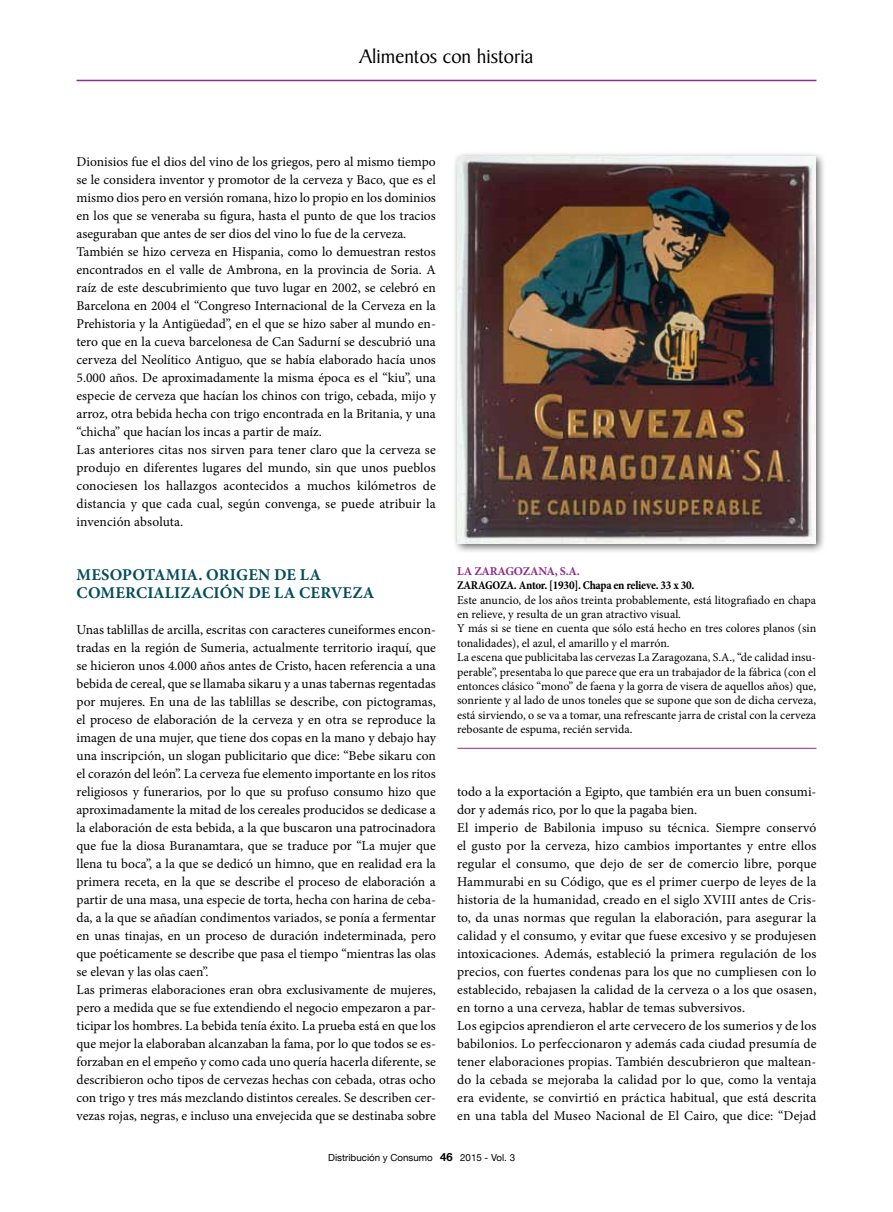
<style>
.page{position:relative;width:893px;height:1212px;background:#fff}
.page>*{position:absolute;margin:0;border:0;box-sizing:border-box;transform-origin:0 0}
.t1{font:21px "Baker Signet BT";color:#000}
.t2{font:700 16.5px/18px "Minion Pro";letter-spacing:.05em;color:#044d5b}
.t3{font:13.5px/18px "Minion Pro";color:#000}
.t4{font:12px/14.4px "Minion Pro";color:#000}
.t5{font:700 condensed 12px "Minion Pro";letter-spacing:-.02em;color:#000}
.t6{font:700 12px "Minion Pro";letter-spacing:-.02em;color:#912a8c}
.t7{font:9.75px "Helvetica Neue";color:#000}
.s1{font-weight:700;font-size:11.25px}
</style>
<div class="page">
<div style="left:452px;top:151px;width:375px;height:404px;background:#000;opacity:.63"></div>
<img style="left:457px;top:156px;width:358px;height:387px">
<hr style="left:457px;top:748px;width:359px;height:1px;background:#912a8c">
<hr style="left:77px;top:80px;width:739px;height:1px;background:#912a8c">
<h1 class="t1" style="left:359px;top:44px;width:175px">Alimentos con historia</h1>
<p class="t3" style="left:77px;top:153px;width:361px">Dionisios fue el dios del vino de los griegos, pero al mismo tiempo se le considera inventor y promotor de la cerveza y Baco, que es el mismo dios pero en versión romana, hizo lo propio en los dominios en los que se veneraba su figura, hasta el punto de que los tracios aseguraban que antes de ser dios del vino lo fue de la cerveza.<br>También se hizo cerveza en Hispania, como lo demuestran restos encontrados en el valle de Ambrona, en la provincia de Soria. A raíz de este descubrimiento que tuvo lugar en 2002, se celebró en Barcelona en 2004 el “Congreso Internacional de la Cerveza en la Prehistoria y la Antigüedad”, en el que se hizo saber al mundo en&shy;tero que en la cueva barcelonesa de Can Sadurní se descubrió una cerveza del Neolítico Antiguo, que se había elaborado hacía unos 5.000 años. De aproximadamente la misma época es el “kiu”, una especie de cerveza que hacían los chinos con trigo, cebada, mijo y arroz, otra bebida hecha con trigo encontrada en la Britania, y una “chicha” que hacían los incas a partir de maíz.<br>Las anteriores citas nos sirven para tener claro que la cerveza se produjo en diferentes lugares del mundo, sin que unos pueblos conociesen los hallazgos acontecidos a muchos kilómetros de distancia y que cada cual, según convenga, se puede atribuir la invención absoluta.</p>
<p class="t2" style="left:77px;top:566px;width:80px">MESOPOTAMIA</p>
<p class="t2" style="left:77px;top:566px;width:298px;text-indent:122px">. ORIGEN DE LA<br>COMERCIALIZACIÓN DE LA CERVEZA</p>
<p class="t3" style="left:77px;top:621px;width:361px">Unas tablillas de arcilla, escritas con caracteres cuneiformes encon&shy;tradas en la región de Sumeria, actualmente territorio iraquí, que se hicieron unos 4.000 años antes de Cristo, hacen referencia a una bebida de cereal, que se llamaba sikaru y a unas tabernas regentadas por mujeres. En una de las tablillas se describe, con pictogramas, el proceso de elaboración de la cerveza y en otra se reproduce la imagen de una mujer, que tiene dos copas en la mano y debajo hay una inscripción, un slogan publicitario que dice: “Bebe sikaru con el corazón del león”. La cerveza fue elemento importante en los ritos religiosos y funerarios, por lo que su profuso consumo hizo que aproximadamente la mitad de los cereales producidos se dedicase a la elaboración de esta bebida, a la que buscaron una patrocinadora que fue la diosa Buranamtara, que se traduce por “La mujer que llena tu boca”, a la que se dedicó un himno, que en realidad era la primera receta, en la que se describe el proceso de elaboración a partir de una masa, una especie de torta, hecha con harina de ceba&shy;da, a la que se añadían condimentos variados, se ponía a fermentar en unas tinajas, en un proceso de duración indeterminada, pero que poéticamente se describe que pasa el tiempo “mientras las olas se elevan y las olas caen”.<br>Las primeras elaboraciones eran obra exclusivamente de mujeres, pero a medida que se fue extendiendo el negocio empezaron a par&shy;ticipar los hombres. La bebida tenía éxito. La prueba está en que los que mejor la elaboraban alcanzaban la fama, por lo que todos se es&shy;forzaban en el empeño y como cada uno quería hacerla diferente, se describieron ocho tipos de cervezas hechas con cebada, otras ocho con trigo y tres más mezclando distintos cereales. Se describen cer&shy;vezas rojas, negras, e incluso una envejecida que se destinaba sobre</p>
<p class="t6" style="left:457px;top:562px;width:58px">LA ZARAGOZ</p>
<p class="t6" style="left:530px;top:562px;width:51px">ANA, S.A.</p>
<p class="t5" style="left:457px;top:577px;width:239px">ZARAGOZA. Antor. [1930]. Chapa en relieve. 33 x 30.</p>
<p class="t4" style="left:457px;top:592px;width:361px">Este anuncio, de los años treinta probablemente, está litografiado en chapa en relieve, y resulta de un gran atractivo visual.<br>Y más si se tiene en cuenta que sólo está hecho en tres colores planos (sin tonalidades), el azul, el amarillo y el marrón.<br>La escena que publicitaba las cervezas La Zaragozana, S.A., “de calidad insu&shy;perable”, presentaba lo que parece que era un trabajador de la fábrica (con el entonces clásico “mono” de faena y la gorra de visera de aquellos años) que, sonriente y al lado de unos toneles que se supone que son de dicha cerveza, está sirviendo, o se va a tomar, una refrescante jarra de cristal con la cerveza rebosante de espuma, recién servida.</p>
<p class="t3" style="left:457px;top:783px;width:361px">todo a la exportación a Egipto, que también era un buen consumi&shy;dor y además rico, por lo que la pagaba bien.<br>El imperio de Babilonia impuso su técnica. Siempre conservó el gusto por la cerveza, hizo cambios importantes y entre ellos regular el consumo, que dejo de ser de comercio libre, porque Hammurabi en su Código, que es el primer cuerpo de leyes de la historia de la humanidad, creado en el siglo XVIII antes de Cris&shy;to, da unas normas que regulan la elaboración, para asegurar la calidad y el consumo, y evitar que fuese excesivo y se produjesen intoxicaciones. Además, estableció la primera regulación de los precios, con fuertes condenas para los que no cumpliesen con lo establecido, rebajasen la calidad de la cerveza o a los que osasen, en torno a una cerveza, hablar de temas subversivos.<br>Los egipcios aprendieron el arte cervecero de los sumerios y de los babilonios. Lo perfeccionaron y además cada ciudad presumía de tener elaboraciones propias. También descubrieron que maltean&shy;do la cebada se mejoraba la calidad por lo que, como la ventaja era evidente, se convirtió en práctica habitual, que está descrita en una tabla del Museo Nacional de El Cairo, que dice: “Dejad</p>
<p class="t7" style="left:328px;top:1152px;width:188px">Distribución y Consumo <span class="s1">46</span> 2015 - Vol. 3</p>
</div>
